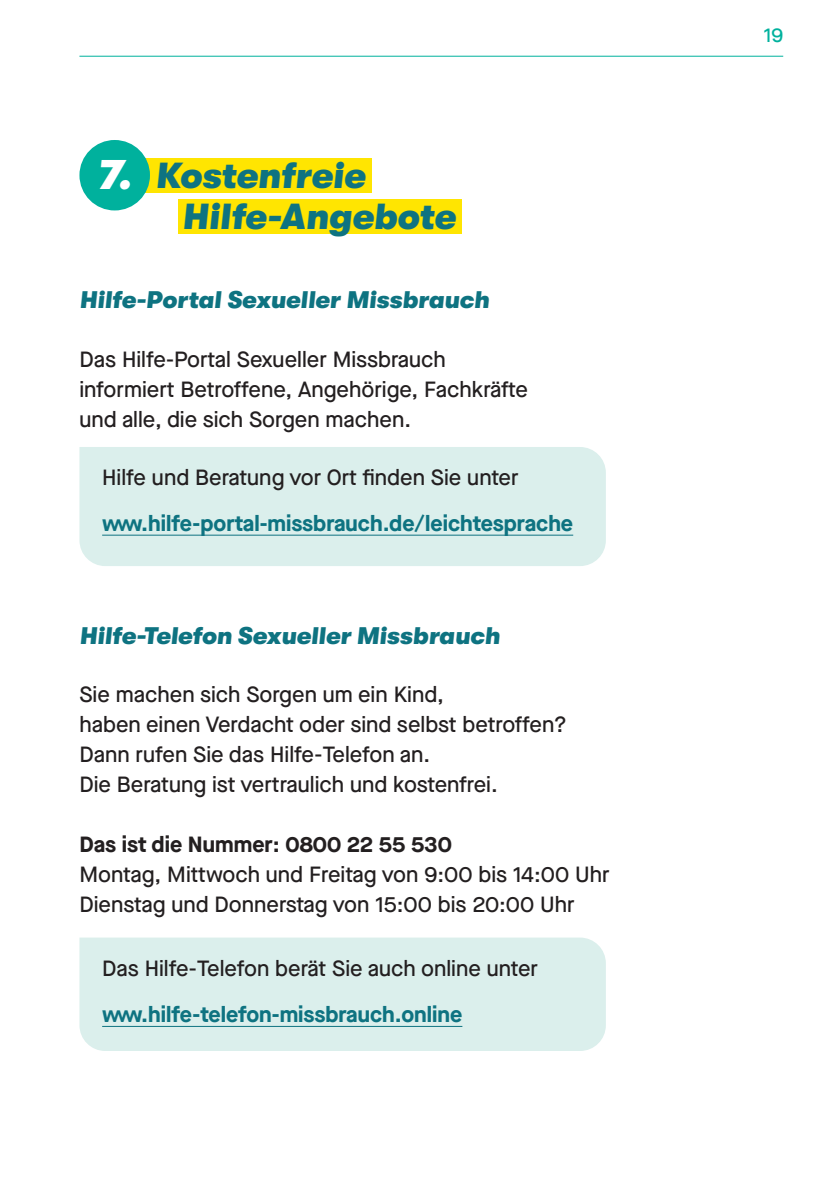
<style>
.page{position:relative;width:840px;height:1191px;background:#fff}
.page>*{position:absolute;margin:0;border:0;box-sizing:border-box;transform-origin:0 0}
.t1{font:42.6px "GT Walsheim Bl Ob";color:#fff}
.t2{font:36.2px/41px "GT Walsheim Bl Ob";color:#0e7381}
.t3{font:24px "GT Walsheim Bl Ob";color:#0e7381}
.HL_3{font:500 22px/30px "Maison Neue";color:#231f20}
.Fließtext{font:500 22px/30px "Maison Neue";color:#231f20}
.HL_3-2{font:700 22px/46px "Maison Neue";color:#0e7381}
.t4{font:500 20px "Maison Neue";color:#00b19d}
.s1{font-weight:500;color:#231f20}
.s2{font-weight:700}
.s3{font-weight:700;color:#0e7381}
</style>
<div class="page">
<div style="left:79px;top:447px;width:526px;height:119px;background:#dbefec"></div>
<div style="left:79px;top:937px;width:526px;height:114px;background:#dbefec"></div>
<hr style="left:102px;top:534px;width:471px;height:1px;background:#0e7381">
<hr style="left:102px;top:1026px;width:360px;height:1px;background:#0e7381">
<div style="left:115px;top:158px;width:256px;height:34px;background:#ffe501"></div>
<div style="left:178px;top:199px;width:284px;height:34px;background:#ffe501"></div>
<div style="left:79px;top:140px;width:71px;height:70px;background:#00b19d;border-radius:50%"></div>
<hr style="left:79px;top:56px;width:703px;height:1px;background:#00b19d">
<h1 class="t1" style="left:98px;top:151px;width:35px">7.</h1>
<h2 class="t2" style="left:182px;top:155px;width:274px;text-indent:-64px">7. Kostenfreie<br>Hilfe-Angebote</h2>
<h3 class="t3" style="left:79px;top:287px;width:411px">Hilfe-Portal Sexueller Missbrauch</h3>
<p class="HL_3" style="left:79px;top:344px;width:449px">Das Hilfe-Portal Sexueller Missbrauch informiert Betroffene, Angehörige, Fachkräfte und alle, die sich Sorgen machen.</p>
<p class="HL_3-2" style="left:102px;top:454px;width:472px"><span class="s1">Hilfe und Beratung vor Ort finden Sie unter </span>www.hilfe-portal-missbrauch.de/leichtesprache</p>
<h3 class="t3" style="left:79px;top:622px;width:421px">Hilfe-Telefon Sexueller Missbrauch</h3>
<p class="HL_3" style="left:79px;top:679px;width:489px">Sie machen sich Sorgen um ein Kind,<br>haben einen Verdacht oder sind selbst betroffen?<br>Dann rufen Sie das Hilfe-Telefon an.<br>Die Beratung ist vertraulich und kostenfrei.</p>
<p class="Fließtext" style="left:79px;top:829px;width:531px"><span class="s2">Das ist die Nummer: 0800 22 55 530<br></span>Montag, Mittwoch und Freitag von 9:00 bis 14:00 Uhr<br>Dienstag und Donnerstag von 15:00 bis 20:00 Uhr</p>
<p class="Fließtext" style="left:102px;top:945px;width:437px;line-height:46px">Das Hilfe-Telefon berät Sie auch online unter <span class="s3">www.hilfe-telefon-missbrauch.online</span></p>
<p class="t4" style="left:763px;top:21px;width:21px">19</p>
</div>
